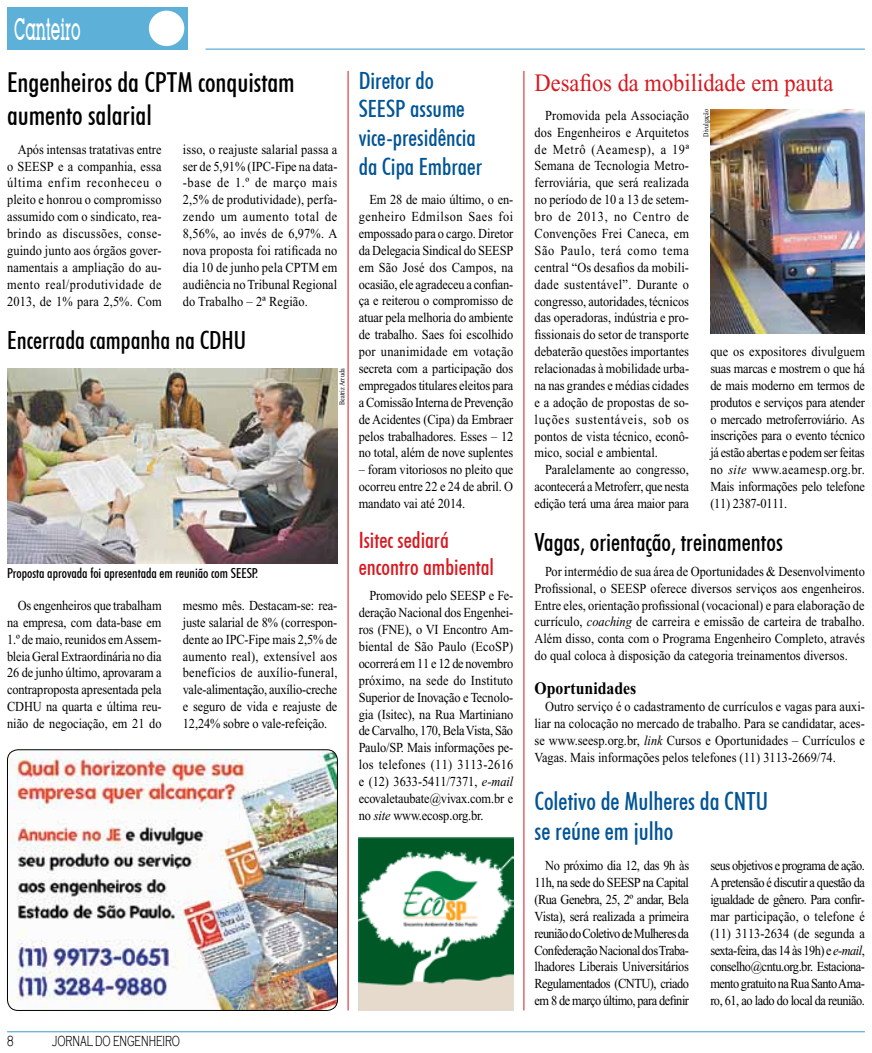
<style>
.page{position:relative;width:872px;height:1053px;background:#fff}
.page>*{position:absolute;margin:0;border:0;box-sizing:border-box;transform-origin:0 0}
.t1{font:500 30px "Lubalin Graph IT Cby BT";color:#fff;scale:.5 1}
.t2{font:500 condensed 27.5px/33px "Futura BT";color:#000}
.t3{font:500 condensed 25px "Futura BT";color:#000}
.t4{font:500 condensed 25px/30px "Futura BT";color:#005496}
.t5{font:25px "Times New Roman";color:#d71920;scale:.9 1}
.t6{font:500 condensed 23.75px/28.5px "Futura BT";color:#005496}
.t7{font:500 condensed 22.5px/27px "Futura BT";color:#d71920}
.t8{font:700 17.5px "Times New Roman";color:#000;scale:.9 1}
.t9{font:300 15px "Copperplate Gothic";color:#000;scale:.6 1}
.t10{font:13.75px/16.9px "Times New Roman";letter-spacing:-.01em;color:#000;text-align:justify;scale:.9 1}
.t11{font:500 condensed 13.75px "Futura BT";color:#000}
.t12{font:7.5px "Times New Roman";color:#000;scale:.8 1}
.s1{font-style:italic}
</style>
<div class="page">
<div style="left:7px;top:7px;width:181px;height:43px;background:#5db0d8"></div>
<div style="left:149px;top:11px;width:35px;height:35px;background:#fff;border-radius:50%"></div>
<hr style="left:206px;top:48px;width:659px;height:2px;background:#5db0d8">
<hr style="left:7px;top:1030px;width:858px;height:2px;background:#5db0d8">
<img style="left:710px;top:109px;width:154px;height:225px">
<hr style="left:348px;top:71px;width:1px;height:939px;background:#d71920">
<hr style="left:523px;top:71px;width:1px;height:939px;background:#d71920">
<img style="left:7px;top:369px;width:330px;height:194px">
<img style="left:7px;top:751px;width:330px;height:259px">
<div style="left:7px;top:749px;width:331px;height:261px;border:1px solid #000;border-radius:11px"></div>
<img style="left:359px;top:837px;width:154px;height:173px">
<h1 class="t1" style="left:14px;top:11px;width:134px">Canteiro</h1>
<h2 class="t2" style="left:7px;top:65px;width:289px">Engenheiros da CPTM conquistam aumento salarial</h2>
<p class="t10" style="left:7px;top:141px;width:173px;text-indent:11px">Após intensas tratativas entre o SEESP e a companhia, essa última enfim reconheceu o pleito e honrou o compromisso assumido com o sindicato, rea&shy;brindo as discussões, conse&shy;guindo junto aos órgãos gover&shy;namentais a ampliação do au&shy;mento real/produtividade de 2013, de 1% para 2,5%. Com</p>
<p class="t10" style="left:183px;top:141px;width:173px">isso, o reajuste salarial passa a ser de 5,91% (IPC-Fipe na data--base de 1.º de março mais 2,5% de produtividade), perfa&shy;zendo um aumento total de 8,56%, ao invés de 6,97%. A nova proposta foi ratificada no dia 10 de junho pela CPTM em audiência no Tribunal Regional do Trabalho – 2ª Região.</p>
<h3 class="t3" style="left:7px;top:324px;width:241px">Encerrada campanha na CDHU</h3>
<p class="t11" style="left:7px;top:564px;width:252px">Proposta aprovada foi apresentada em reunião com SEESP.</p>
<p class="t12" style="left:338px;top:404px;width:46px;rotate:-90deg">Beatriz Arruda</p>
<p class="t10" style="left:7px;top:597px;width:173px;text-indent:11px">Os engenheiros que trabalham na empresa, com data-base em 1.º de maio, reunidos em Assem&shy;bleia Geral Extraordinária no dia 26 de junho último, aprovaram a contraproposta apresentada pela CDHU na quarta e última reu&shy;nião de negociação, em 21 do</p>
<p class="t10" style="left:183px;top:597px;width:173px">mesmo mês. Destacam-se: rea&shy;juste salarial de 8% (correspon&shy;dente ao IPC-Fipe mais 2,5% de aumento real), extensível aos benefícios de auxílio-funeral, vale-alimentação, auxílio-creche e seguro de vida e reajuste de 12,24% sobre o vale-refeição.</p>
<h3 class="t6" style="left:359px;top:66px;width:125px">Diretor do<br>SEESP assume vice-presidência da Cipa Embraer</h3>
<p class="t10" style="left:359px;top:191px;width:173px;text-indent:11px">Em 28 de maio último, o en&shy;genheiro Edmilson Saes foi empossado para o cargo. Diretor da Delegacia Sindical do SEESP em São José dos Campos, na ocasião, ele agradeceu a confian&shy;ça e reiterou o compromisso de atuar pela melhoria do ambiente de trabalho. Saes foi escolhido por unanimidade em votação secreta com a participação dos empregados titulares eleitos para a Comissão Interna de Prevenção de Acidentes (Cipa) da Embraer pelos trabalhadores. Esses – 12 no total, além de nove suplentes</p>
<p class="t10" style="left:359px;top:461px;width:173px">– foram vitoriosos no pleito que ocorreu entre 22 e 24 de abril. O mandato vai até 2014.</p>
<h3 class="t7" style="left:359px;top:526px;width:137px">Isitec sediará encontro ambiental</h3>
<p class="t10" style="left:359px;top:587px;width:173px;text-indent:11px">Promovido pelo SEESP e Fe&shy;deração Nacional dos Engenhei&shy;ros (FNE), o VI Encontro Am&shy;biental de São Paulo (EcoSP) ocorrerá em 11 e 12 de novembro próximo, na sede do Instituto Superior de Inovação e Tecnolo&shy;gia (Isitec), na Rua Martiniano de Carvalho, 170, Bela Vista, São Paulo/SP. Mais informações pe&shy;los telefones (11) 3113-2616 e (12) 3633-5411/7371, <span class="s1">e-mail </span>ecovaletaubate@vivax.com.br e no <span class="s1">site</span> www.ecosp.org.br.</p>
<p class="t9" style="left:7px;top:1032px;width:12px">8</p>
<p class="t9" style="left:52px;top:1032px;width:215px">JORNAL DO ENGENHEIRO</p>
<h3 class="t5" style="left:534px;top:69px;width:333px">Desafios da mobilidade em pauta</h3>
<p class="t10" style="left:534px;top:107px;width:173px;text-indent:11px">Promovida pela Associação dos Engenheiros e Arquitetos de Metrô (Aeamesp), a 19ª Semana de Tecnologia Metro&shy;ferroviária, que será realizada no período de 10 a 13 de setem&shy;bro de 2013, no Centro de Convenções Frei Caneca, em São Paulo, terá como tema central “Os desafios da mobili&shy;dade sustentável”. Durante o congresso, autoridades, técnicos das operadoras, indústria e pro&shy;fissionais do setor de transporte debaterão questões importantes relacionadas à mobilidade urba&shy;na nas grandes e médias cidades e a adoção de propostas de so&shy;luções sustentáveis, sob os pontos de vista técnico, econô&shy;mico, social e ambiental.</p>
<p class="t10" style="left:534px;top:461px;width:173px;text-indent:11px">Paralelamente ao congresso, acontecerá a Metroferr, que nesta edição terá uma área maior para</p>
<p class="t12" style="left:702px;top:137px;width:36px;rotate:-90deg">Divulgação</p>
<p class="t10" style="left:710px;top:343px;width:173px">que os expositores divulguem suas marcas e mostrem o que há de mais moderno em termos de produtos e serviços para atender o mercado metroferroviário. As inscrições para o evento técnico já estão abertas e podem ser feitas no <span class="s1">site</span> www.aeamesp.org.br.<br>Mais informações pelo telefone (11) 2387-0111.</p>
<h3 class="t3" style="left:534px;top:526px;width:250px">Vagas, orientação, treinamentos</h3>
<p class="t10" style="left:534px;top:562px;width:368px;text-indent:11px">Por intermédio de sua área de Oportunidades &amp; Desenvolvimento Profissional, o SEESP oferece diversos serviços aos engenheiros.<br>Entre eles, orientação profissional (vocacional) e para elaboração de currículo, <span class="s1">coaching</span> de carreira e emissão de carteira de trabalho.<br>Além disso, conta com o Programa Engenheiro Completo, através do qual coloca à disposição da categoria treinamentos diversos.</p>
<p class="t8" style="left:534px;top:678px;width:114px">Oportunidades</p>
<p class="t10" style="left:534px;top:697px;width:368px;text-indent:11px">Outro serviço é o cadastramento de currículos e vagas para auxi&shy;liar na colocação no mercado de trabalho. Para se candidatar, aces&shy;se www.seesp.org.br, <span class="s1">link</span> Cursos e Oportunidades – Currículos e Vagas. Mais informações pelos telefones (11) 3113-2669/74.</p>
<h3 class="t4" style="left:534px;top:786px;width:235px">Coletivo de Mulheres da CNTU se reúne em julho</h3>
<p class="t10" style="left:534px;top:857px;width:173px;text-indent:11px">No próximo dia 12, das 9h às 11h, na sede do SEESP na Capital (Rua Genebra, 25, 2º andar, Bela Vista), será realizada a primeira reunião do Coletivo de Mulheres da Confederação Nacional dos Traba&shy;lhadores Liberais Universitários Regulamentados (CNTU), criado em 8 de março último, para definir</p>
<p class="t10" style="left:710px;top:857px;width:173px">seus objetivos e programa de ação.<br>A pretensão é discutir a questão da igualdade de gênero. Para confir&shy;mar participação, o telefone é (11) 3113-2634 (de segunda a sexta-feira, das 14 às 19h) e <span class="s1">e-mail</span>, conselho@cntu.org.br. Estaciona&shy;mento gratuito na Rua Santo Ama&shy;ro, 61, ao lado do local da reunião.</p>
</div>
